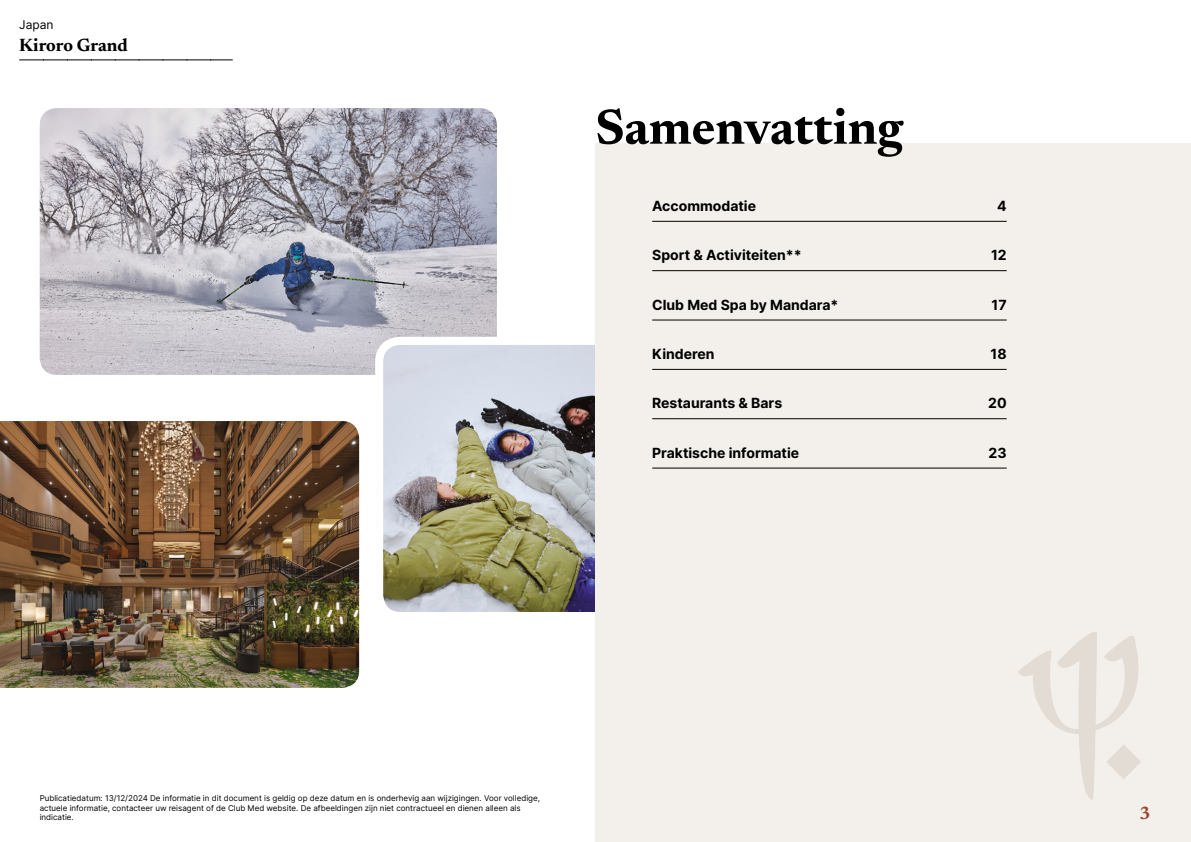
<style>
.page{position:relative;width:1191px;height:842px;background:#fff}
.page>*{position:absolute;margin:0;border:0;box-sizing:border-box;transform-origin:0 0}
.t1{font:700 50px "Newsreader 24 pt";color:#000}
.t2{font:700 18px "Newsreader 24 pt";color:#000}
.t3{font:700 18px "Newsreader 24 pt";color:#9d432c}
.t4{font:700 14px "Inter";color:#000}
.t5{font:12px "Inter";color:#000}
.t6{font:8px/9.6px "Inter";color:#000}
</style>
<div class="page">
<img style="left:40px;top:108px;width:457px;height:267px">
<img style="left:0;top:421px;width:359px;height:267px">
<svg style="left:371px;top:333px;width:224px;height:279px"></svg>
<svg style="left:20px;top:60px;width:212px;height:1px"></svg>
<div style="left:595px;top:144px;width:596px;height:698px;background:#f3f0ec"></div>
<svg style="left:1018px;top:632px;width:123px;height:168px"></svg>
<hr style="left:652px;top:221px;width:354px;height:1px;background:#000">
<hr style="left:652px;top:270px;width:354px;height:1px;background:#000">
<hr style="left:652px;top:320px;width:354px;height:1px;background:#000">
<hr style="left:652px;top:369px;width:354px;height:1px;background:#000">
<hr style="left:652px;top:418px;width:354px;height:1px;background:#000">
<hr style="left:652px;top:468px;width:354px;height:1px;background:#000">
<h3 class="t5" style="left:19px;top:15px;width:36px">Japan</h3>
<h2 class="t2" style="left:19px;top:32px;width:110px">Kiroro Grand</h2>
<h1 class="t1" style="left:595px;top:91px;width:309px">Samenvatting</h1>
<h3 class="t4" style="left:652px;top:196px;width:105px">Accommodatie</h3>
<h3 class="t4" style="left:997px;top:196px;width:11px">4</h3>
<h3 class="t4" style="left:652px;top:245px;width:151px">Sport &amp; Activiteiten**</h3>
<h3 class="t4" style="left:991px;top:245px;width:17px">12</h3>
<h3 class="t4" style="left:652px;top:294px;width:188px">Club Med Spa by Mandara*</h3>
<h3 class="t4" style="left:991px;top:294px;width:17px">17</h3>
<h3 class="t4" style="left:652px;top:344px;width:64px">Kinderen</h3>
<h3 class="t4" style="left:990px;top:344px;width:18px">18</h3>
<h3 class="t4" style="left:652px;top:393px;width:131px">Restaurants &amp; Bars</h3>
<h3 class="t4" style="left:988px;top:393px;width:20px">20</h3>
<h3 class="t4" style="left:652px;top:442px;width:148px">Praktische informatie</h3>
<h3 class="t4" style="left:988px;top:442px;width:20px">23</h3>
<p class="t6" style="left:40px;top:793px;width:502px">Publicatiedatum: 13/12/2024 De informatie in dit document is geldig op deze datum en is onderhevig aan wijzigingen. Voor volledige, actuele informatie, contacteer uw reisagent of de Club Med website. De afbeeldingen zijn niet contractueel en dienen alleen als indicatie.</p>
<h2 class="t3" style="left:1139px;top:800px;width:13px">3</h2>
</div>
